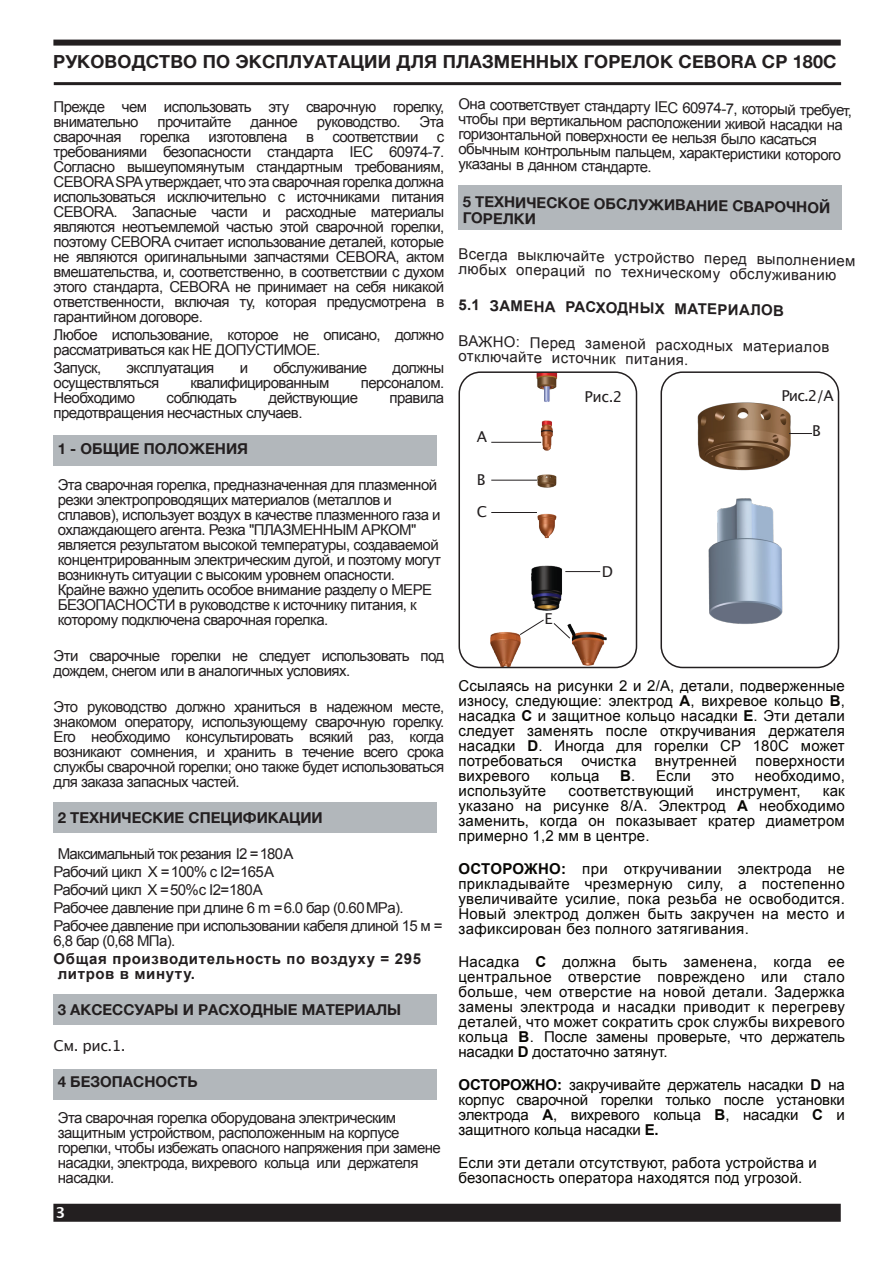
<style>
.page{position:relative;width:894px;height:1264px;background:#fff}
.page>*{position:absolute;margin:0;border:0;box-sizing:border-box;transform-origin:0 0}
.t1{font:700 18px "Helvetica Neue";letter-spacing:.01em;color:#231f20}
.t2{font:15px/15px "Arial";letter-spacing:-.04em;color:#231f20}
.t3{font:15px/15px "Arial";letter-spacing:.01em;color:#080704;text-align:justify}
.t4{font:700 15px/16.5px "Helvetica Neue";color:#231f20}
.t5{font:700 15px/15px "Arial";letter-spacing:.04em;color:#231f20}
.t6{font:15px/32.7px "Lucida Grande";letter-spacing:-.03em;color:#231f20}
.t7{font:700 15px "Lucida Grande";color:#fff}
.s1{font-weight:700}
</style>
<div class="page">
<div style="left:53px;top:40px;width:787px;height:6px;background:#231f20"></div>
<div style="left:53px;top:1203px;width:787px;height:18px;background:#231f20"></div>
<hr style="left:54px;top:82px;width:786px;height:3px;background:#231f20">
<div style="left:54px;top:434px;width:382px;height:31px;background:#b2b7bb"></div>
<div style="left:54px;top:802px;width:382px;height:30px;background:#b2b7bb"></div>
<div style="left:54px;top:994px;width:382px;height:30px;background:#b2b7bb"></div>
<div style="left:54px;top:1068px;width:382px;height:31px;background:#b2b7bb"></div>
<div style="left:458px;top:185px;width:383px;height:45px;background:#b2b7bb"></div>
<img style="left:697px;top:402px;width:94px;height:222px">
<div style="left:660px;top:371px;width:178px;height:297px;border:2px solid #231f20;border-radius:21px"></div>
<svg style="left:788px;top:433px;width:23px;height:1px"></svg>
<img style="left:490px;top:374px;width:116px;height:291px">
<div style="left:458px;top:371px;width:179px;height:297px;border:2px solid #231f20;border-radius:21px"></div>
<hr style="left:491px;top:442px;width:50px;height:1px;background:#231f20">
<hr style="left:491px;top:479px;width:45px;height:1px;background:#231f20">
<hr style="left:491px;top:512px;width:45px;height:1px;background:#231f20">
<hr style="left:565px;top:571px;width:35px;height:1px;background:#231f20">
<svg style="left:519px;top:618px;width:25px;height:17px"></svg>
<svg style="left:552px;top:622px;width:18px;height:17px"></svg>
<p class="t1" style="left:53px;top:50px;width:784px">РУКОВОДСТВО ПО ЭКСПЛУАТАЦИИ ДЛЯ ПЛАЗМЕННЫХ ГОРЕЛОК CEBORA CP 180C</p>
<p class="t2" style="left:54px;top:100px;width:392px">Прежде чем использовать эту сварочную горелку, внимательно</p>
<p class="t2" style="left:54px;top:115px;width:392px;text-align:justify;text-indent:366px">Эта сварочная горелка изготовлена в соответствии с требованиями безопасности стандарта IEC 60974-7.<br>Согласно вышеупомянутым стандартным требованиям, CEBORASPAутверждает, что эта сварочная горелка должна использоваться исключительно с источниками питания CEBORA. Запасные части и расходные материалы являются неотъемлемой частью этой сварочной горелки, поэтому CEBORA считает использование деталей, которые не являются оригинальными запчастями CEBORA, актом вмешательства, и, соответственно, в соответствии с духом этого стандарта, CEBORA не принимает на себя никакой ответственности, включая ту, которая предусмотрена в гарантийном договоре.</p>
<p class="t2" style="left:54px;top:328px;width:392px">Любое использование, которое не описано, должно рассматриваться как НЕ ДОПУСТИМОЕ.</p>
<p class="t2" style="left:54px;top:361px;width:49px">Запуск,</p>
<p class="t2" style="left:126px;top:361px;width:89px">эксплуатация</p>
<p class="t2" style="left:239px;top:361px;width:10px">и</p>
<p class="t2" style="left:273px;top:361px;width:95px">обслуживание</p>
<p class="t2" style="left:392px;top:361px;width:53px">должны</p>
<p class="t2" style="left:54px;top:376px;width:107px">осуществляться</p>
<p class="t2" style="left:190px;top:376px;width:140px">квалифицированным</p>
<p class="t2" style="left:361px;top:376px;width:85px">персоналом.</p>
<p class="t2" style="left:54px;top:391px;width:83px">Необходимо</p>
<p class="t2" style="left:166px;top:391px;width:72px">соблюдать</p>
<p class="t2" style="left:268px;top:391px;width:91px">действующие</p>
<p class="t2" style="left:389px;top:391px;width:56px">правила</p>
<p class="t2" style="left:54px;top:406px;width:250px">предотвращения несчастных случаев.</p>
<p class="t4" style="left:58px;top:440px;width:192px">1 - ОБЩИЕ ПОЛОЖЕНИЯ</p>
<p class="t2" style="left:58px;top:478px;width:384px">Эта сварочная горелка, предназначенная для плазменной резки электропроводящих материалов (металлов и сплавов), использует воздух в качестве плазменного газа и охлаждающего агента. Резка "ПЛАЗМЕННЫМ АРКОМ" является результатом высокой температуры, создаваемой концентрированным электрическим дугой, и поэтому могут возникнуть ситуации с высоким уровнем опасности.<br>Крайне важно уделить особое внимание разделу о МЕРЕ БЕЗОПАСНОСТИ в руководстве к источнику питания, к которому подключена сварочная горелка.</p>
<p class="t2" style="left:54px;top:649px;width:392px">Эти сварочные горелки не следует использовать под дождем, снегом или в аналогичных условиях.</p>
<p class="t2" style="left:54px;top:700px;width:392px;text-align:justify">Это руководство должно храниться в надежном месте, знакомом оператору, использующему сварочную горелку.<br>Его необходимо консультировать всякий раз, когда возникают сомнения, и хранить в течение всего срока службы сварочной горелки; оно также будет использоваться для заказа запасных частей.</p>
<p class="t4" style="left:58px;top:809px;width:266px">2 ТЕХНИЧЕСКИЕ СПЕЦИФИКАЦИИ</p>
<p class="t2" style="left:54px;top:846px;width:390px;line-height:18px">Максимальный ток резания I2 =180A<br>Рабочий цикл X =100% с I2=165A<br>Рабочий цикл X =50%с I2=180A<br>Рабочее давление при длине 6 m =6.0 бар (0.60MPa).<br>Рабочее давление при использовании кабеля длиной 15 м =</p>
<p class="t2" style="left:54px;top:934px;width:123px">6,8 бар (0,68 МПа).</p>
<p class="t5" style="left:54px;top:952px;width:369px">Общая производительность по воздуху = 295 литров в минуту.</p>
<p class="t4" style="left:58px;top:1001px;width:345px">3 АКСЕССУАРЫ И РАСХОДНЫЕ МАТЕРИАЛЫ</p>
<p class="t6" style="left:54px;top:1030px;width:73px">См. рис.1.</p>
<p class="t4" style="left:58px;top:1073px;width:141px">4 БЕЗОПАСНОСТЬ</p>
<p class="t2" style="left:58px;top:1111px;width:384px">Эта сварочная горелка оборудована электрическим защитным устройством, расположенным на корпусе горелки, чтобы избежать опасного напряжения при замене насадки, электрода, вихревого кольца или держателя насадки.</p>
<p class="t2" style="left:157px;top:115px;width:75px">прочитайте</p>
<p class="t2" style="left:250px;top:115px;width:49px">данное</p>
<p class="t2" style="left:317px;top:115px;width:85px">руководство.</p>
<p class="t7" style="left:55px;top:1205px;width:11px">3</p>
<p class="t2" style="left:458px;top:98px;width:395px;rotate:1deg">Она соответствует стандарту IEC 60974-7, который требует, чтобы при вертикальном расположении живой насадки на горизонтальной поверхности ее нельзя было касаться обычным контрольным пальцем, характеристики которого указаны в данном стандарте.</p>
<p class="t4" style="left:462px;top:193px;width:369px;rotate:1deg">5 ТЕХНИЧЕСКОЕ ОБСЛУЖИВАНИЕ СВАРОЧНОЙ<br>ГОРЕЛКИ</p>
<p class="t2" style="left:458px;top:248px;width:398px;rotate:1deg">Всегда выключайте устройство перед выполнением любых операций по техническому обслуживанию</p>
<p class="t5" style="left:458px;top:299px;width:327px;rotate:1deg">5.1 ЗАМЕНА РАСХОДНЫХ МАТЕРИАЛОВ</p>
<p class="t2" style="left:458px;top:335px;width:372px;rotate:1deg">ВАЖНО: Перед заменой расходных материалов отключайте источник питания.</p>
<p class="t6" style="left:781px;top:380px;width:54px">Рис.2/A</p>
<p class="t6" style="left:811px;top:415px;width:10px">B</p>
<p class="t6" style="left:584px;top:381px;width:39px">Рис.2</p>
<p class="t6" style="left:476px;top:421px;width:12px">A</p>
<p class="t6" style="left:476px;top:463px;width:12px">B<br>C</p>
<p class="t6" style="left:544px;top:603px;width:10px">E</p>
<p class="t6" style="left:601px;top:556px;width:13px">D</p>
<p class="t3" style="left:458px;top:679px;width:387px">Ссылаясь на рисунки 2 и 2/A, детали, подверженные износу, следующие: электрод <span class="s1">A</span>, вихревое кольцо <span class="s1">B</span>, насадка <span class="s1">C</span> и защитное кольцо насадки <span class="s1">E</span>. Эти детали следует заменять после откручивания держателя насадки <span class="s1">D</span>. Иногда для горелки CP 180C может потребоваться очистка внутренней поверхности вихревого</p>
<p class="t3" style="left:550px;top:769px;width:50px">кольца</p>
<p class="t3" style="left:620px;top:769px;width:72px"><span class="s1">B</span>. Если</p>
<p class="t3" style="left:711px;top:769px;width:24px">это</p>
<p class="t3" style="left:754px;top:769px;width:91px">необходимо,</p>
<p class="t3" style="left:458px;top:784px;width:89px">используйте</p>
<p class="t3" style="left:568px;top:784px;width:127px">соответствующий</p>
<p class="t3" style="left:715px;top:784px;width:86px">инструмент,</p>
<p class="t3" style="left:458px;top:784px;width:387px;text-indent:364px">как указано на рисунке 8/A. Электрод <span class="s1">A</span> необходимо заменить, когда он показывает кратер диаметром примерно 1,2 мм в центре.</p>
<p class="t3" style="left:458px;top:862px;width:387px"><span class="s1">ОСТОРОЖНО:</span> при откручивании электрода не прикладывайте чрезмерную силу, а постепенно увеличивайте усилие, пока резьба не освободится.<br>Новый электрод должен быть закручен на место и зафиксирован без полного затягивания.</p>
<p class="t3" style="left:458px;top:955px;width:387px">Насадка <span class="s1">C</span> должна быть заменена, когда ее центральное отверстие повреждено или стало больше, чем отверстие на новой детали. Задержка замены электрода и насадки приводит к перегреву деталей, что может сократить срок службы вихревого кольца <span class="s1">B</span>. После замены проверьте, что держатель насадки <span class="s1">D</span> достаточно затянут.</p>
<p class="t3" style="left:458px;top:1078px;width:388px"><span class="s1">ОСТОРОЖНО:</span> закручивайте держатель насадки <span class="s1">D</span> на корпус сварочной горелки только после установки электрода <span class="s1">A</span>, вихревого кольца <span class="s1">B</span>, насадки <span class="s1">C</span> и защитного кольца насадки <span class="s1">E.</span></p>
<p class="t3" style="left:458px;top:1156px;width:360px">Если эти детали отсутствуют, работа устройства и безопасность оператора находятся под угрозой.</p>
</div>
